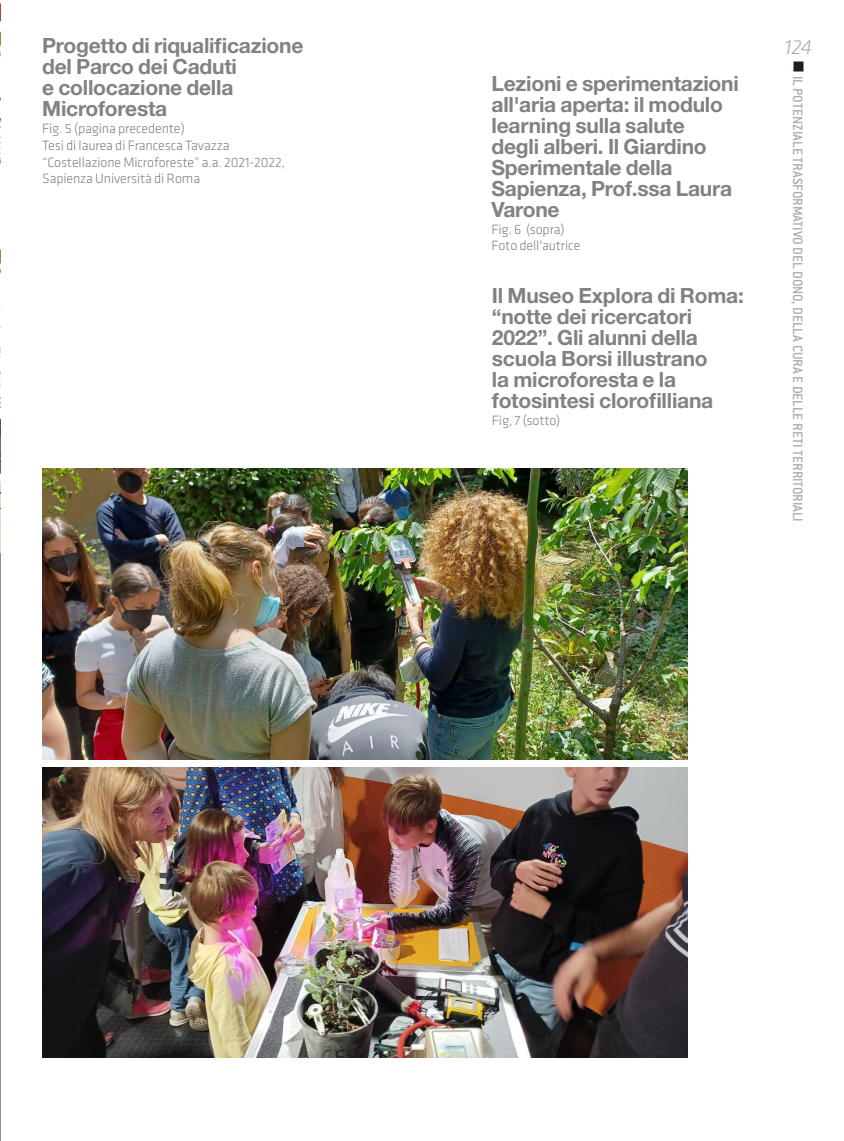
<style>
.page{position:relative;width:844px;height:1141px;background:#fff}
.page>*{position:absolute;margin:0;border:0;box-sizing:border-box;transform-origin:0 0}
.Dida___Citazioni_pic{font:700 21px/21px "Helvetica Neue LT Pro";letter-spacing:-.01em;color:#808285}
.t1{font:italic 300 21px "Klavika";color:#a8a9ad}
.t2{font:500 14.88px "Conduit ITC";color:#a8a9ad}
.Dida__Citazioni_picc{font:300 14px/16.8px "Klavika";letter-spacing:-.01em;color:#808285}
</style>
<div class="page">
<div style="left:794px;top:62px;width:8px;height:9px;background:#231f20"></div>
<div style="left:793px;top:62px;width:10px;height:10px;border:2px solid #231f20"></div>
<hr style="left:0;top:0;width:1px;height:1141px;background:#231f20">
<img style="left:42px;top:469px;width:645px;height:290px">
<img style="left:42px;top:767px;width:645px;height:290px">
<img style="left:0;top:0;width:1px;height:553px">
<p class="Dida___Citazioni_pic" style="left:42px;top:35px;width:263px">Progetto di riqualificazione del Parco dei Caduti<br>e collocazione della<br>Microforesta</p>
<p class="Dida__Citazioni_picc" style="left:42px;top:120px;width:144px">Fig. 5 (pagina precedente)</p>
<p class="Dida__Citazioni_picc" style="left:42px;top:137px;width:244px">Tesi di laurea di Francesca Tavazza “Costellazione Microforeste” a.a. 2021-2022,<br>Sapienza Università di Roma</p>
<p class="Dida___Citazioni_pic" style="left:491px;top:72px;width:249px">Lezioni e sperimentazioni all'aria aperta: il modulo learning sulla salute<br>degli alberi. Il Giardino<br>Sperimentale della<br>Sapienza, Prof.ssa Laura<br>Varone</p>
<p class="Dida__Citazioni_picc" style="left:491px;top:221px;width:75px">Fig. 6 (sopra)</p>
<p class="Dida__Citazioni_picc" style="left:491px;top:238px;width:90px">Foto dell'autrice</p>
<p class="Dida___Citazioni_pic" style="left:492px;top:285px;width:253px">Il Museo Explora di Roma: “notte dei ricercatori<br>2022”. Gli alunni della scuola Borsi illustrano<br>la microforesta e la fotosintesi clorofilliana</p>
<p class="Dida__Citazioni_picc" style="left:492px;top:412px;width:70px">Fig, 7 (sotto)</p>
<p class="t1" style="left:784px;top:36px;width:29px">124</p>
<p class="t2" style="left:806px;top:76px;width:448px;rotate:90deg">IL POTENZIALE TRASFORMATIVO DEL DONO, DELLA CURA E DELLE RETI TERRITORIALI</p>
</div>
